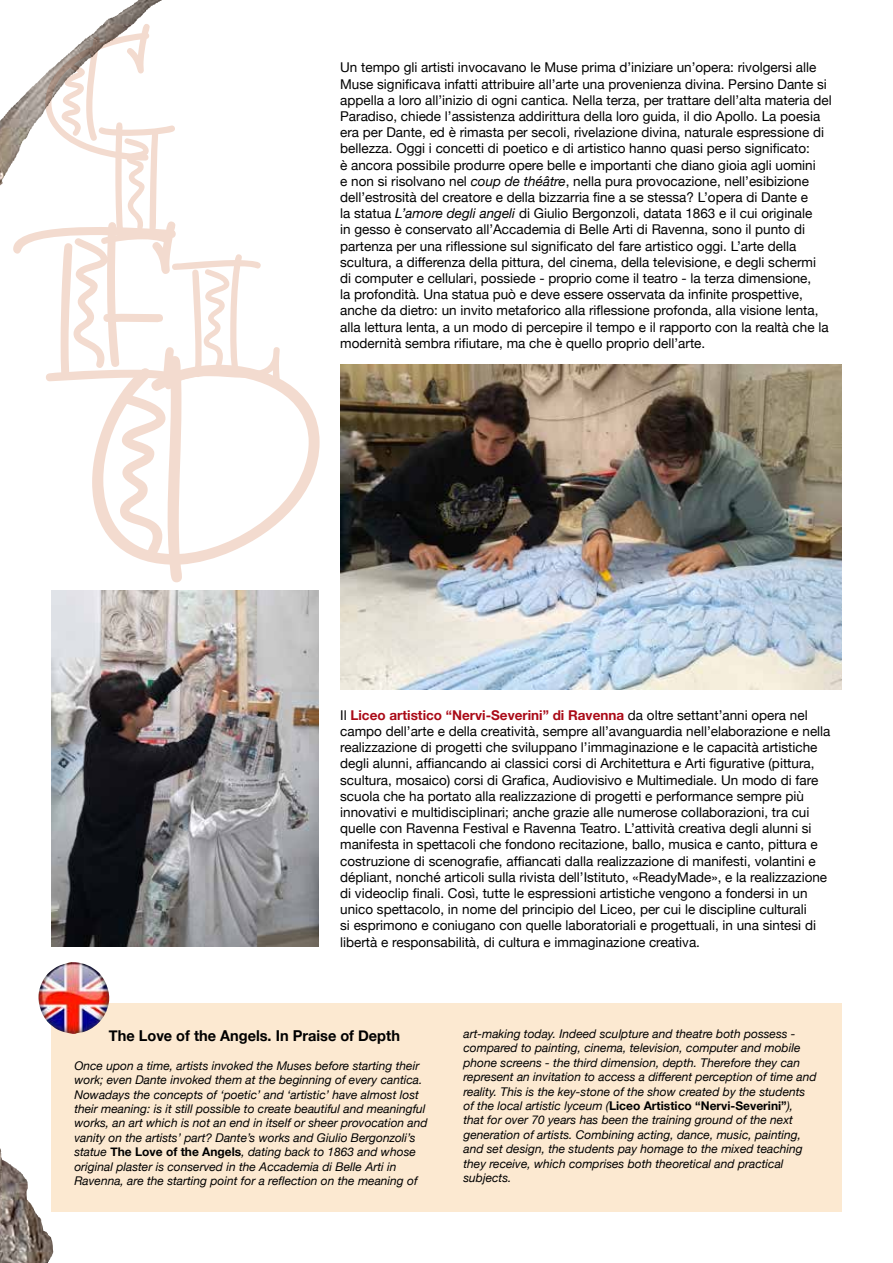
<style>
.page{position:relative;width:893px;height:1263px;background:#fff}
.page>*{position:absolute;margin:0;border:0;box-sizing:border-box;transform-origin:0 0}
.t1{font:265.65px "Bermuda LP Squiggle";color:#f3dbcf}
.t2{font:199.2px "Bermuda LP Squiggle";color:#f3dbcf}
.t3{font:154.35px "Bermuda LP Squiggle";color:#f3dbcf}
.t4{font:700 15px "Helvetica Neue";color:#000}
.t5{font:13.5px/16.2px "Helvetica Neue";color:#000}
.t6{font:italic 12px/14.4px "Helvetica Neue";color:#000}
.s1{font-size:154.35px}
.s2{font-style:italic}
.s3{font-weight:700;color:#aa0a17}
.s4{font-weight:700;font-style:normal}
</style>
<div class="page">
<img style="left:0;top:0;width:139px;height:186px">
<div style="left:51px;top:1003px;width:791px;height:209px;background:#fce9d1"></div>
<img style="left:51px;top:590px;width:268px;height:356px">
<img style="left:38px;top:962px;width:72px;height:72px">
<img style="left:340px;top:365px;width:502px;height:325px">
<h3 class="t3" style="left:38px;top:0;width:109px">C</h3>
<h3 class="t3" style="left:98px;top:90px;width:77px">I</h3>
<h2 class="t2" style="left:38px;top:181px;width:240px">E<span class="s1">L</span></h2>
<h1 class="t1" style="left:80px;top:302px;width:245px">O</h1>
<p class="t5" style="left:340px;top:59px;width:493px">Un tempo gli artisti invocavano le Muse prima d’iniziare un’opera: rivolgersi alle Muse significava infatti attribuire all’arte una provenienza divina. Persino Dante si appella a loro all’inizio di ogni cantica. Nella terza, per trattare dell’alta materia del Paradiso, chiede l’assistenza addirittura della loro guida, il dio Apollo. La poesia era per Dante, ed è rimasta per secoli, rivelazione divina, naturale espressione di bellezza. Oggi i concetti di poetico e di artistico hanno quasi perso significato:<br>è ancora possibile produrre opere belle e importanti che diano gioia agli uomini<br>e non si risolvano nel <span class="s2">coup de théâtre</span>, nella pura provocazione, nell’esibizione dell’estrosità del creatore e della bizzarria fine a se stessa? L’opera di Dante e<br>la statua <span class="s2">L’amore degli angeli</span> di Giulio Bergonzoli, datata 1863 e il cui originale<br>in gesso è conservato all’Accademia di Belle Arti di Ravenna, sono il punto di partenza per una riflessione sul significato del fare artistico oggi. L’arte della scultura, a differenza della pittura, del cinema, della televisione, e degli schermi<br>di computer e cellulari, possiede - proprio come il teatro - la terza dimensione,<br>la profondità. Una statua può e deve essere osservata da infinite prospettive, anche da dietro: un invito metaforico alla riflessione profonda, alla visione lenta, alla lettura lenta, a un modo di percepire il tempo e il rapporto con la realtà che la modernità sembra rifiutare, ma che è quello proprio dell’arte.</p>
<p class="t5" style="left:340px;top:707px;width:492px">Il <span class="s3">Liceo artistico “Nervi-Severini” di Ravenna</span> da oltre settant’anni opera nel campo dell’arte e della creatività, sempre all’avanguardia nell’elaborazione e nella realizzazione di progetti che sviluppano l’immaginazione e le capacità artistiche degli alunni, affiancando ai classici corsi di Architettura e Arti figurative (pittura, scultura, mosaico) corsi di Grafica, Audiovisivo e Multimediale. Un modo di fare scuola che ha portato alla realizzazione di progetti e performance sempre più innovativi e multidisciplinari; anche grazie alle numerose collaborazioni, tra cui quelle con Ravenna Festival e Ravenna Teatro. L’attività creativa degli alunni si manifesta in spettacoli che fondono recitazione, ballo, musica e canto, pittura e costruzione di scenografie, affiancati dalla realizzazione di manifesti, volantini e dépliant, nonché articoli sulla rivista dell’Istituto, «ReadyMade», e la realizzazione di videoclip finali. Così, tutte le espressioni artistiche vengono a fondersi in un unico spettacolo, in nome del principio del Liceo, per cui le discipline culturali<br>si esprimono e coniugano con quelle laboratoriali e progettuali, in una sintesi di libertà e responsabilità, di cultura e immaginazione creativa.</p>
<p class="t4" style="left:109px;top:1026px;width:293px">The Love of the Angels. In Praise of Depth</p>
<p class="t6" style="left:74px;top:1058px;width:355px">Once upon a time, artists invoked the Muses before starting their work; even Dante invoked them at the beginning of every cantica.<br>Nowadays the concepts of ‘poetic’ and ‘artistic’ have almost lost their meaning: is it still possible to create beautiful and meaningful works, an art which is not an end in itself or sheer provocation and vanity on the artists’ part? Dante’s works and Giulio Bergonzoli’s statue <span class="s4">The Love of the Angels</span>, dating back to 1863 and whose original plaster is conserved in the Accademia di Belle Arti in Ravenna, are the starting point for a reflection on the meaning of</p>
<p class="t6" style="left:463px;top:1026px;width:354px">art-making today. Indeed sculpture and theatre both possess - compared to painting, cinema, television, computer and mobile phone screens - the third dimension, depth. Therefore they can represent an invitation to access a different perception of time and reality. This is the key-stone of the show created by the students of the local artistic lyceum (<span class="s4">Liceo Artistico “Nervi-Severini”</span>), that for over 70 years has been the training ground of the next generation of artists. Combining acting, dance, music, painting, and set design, the students pay homage to the mixed teaching they receive, which comprises both theoretical and practical subjects.</p>
</div>
